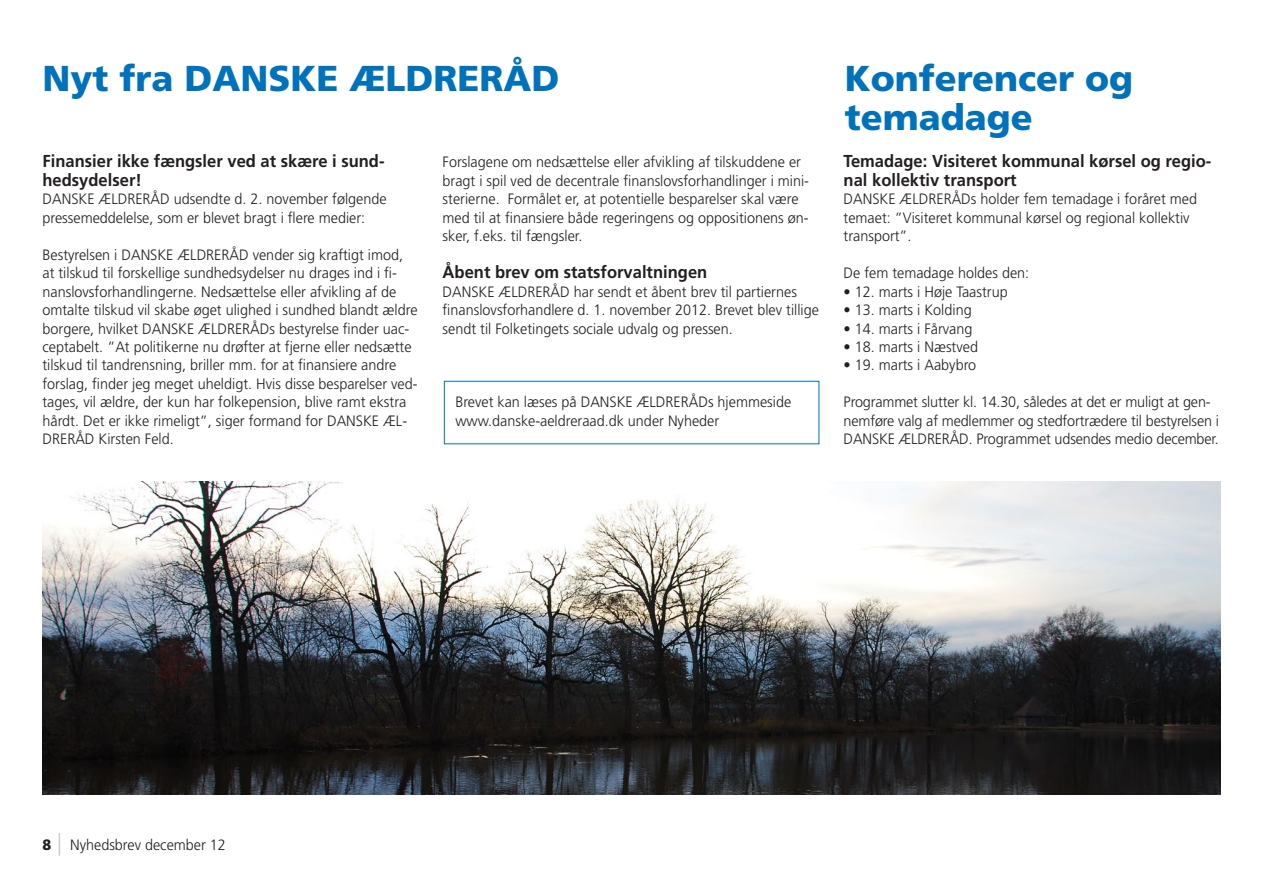
<style>
.page{position:relative;width:1263px;height:893px;background:#fff}
.page>*{position:absolute;margin:0;border:0;box-sizing:border-box;transform-origin:0 0}
.t1{font:900 36px/39px "Frutiger LT Std";color:#0072bc}
.t2{font:700 17.25px/18.5px "Frutiger LT Std";color:#231f20;scale:.96 1}
.t3{font:300 15px/18.5px "Frutiger LT Std";color:#231f20;scale:.96 1}
.s1{font-weight:900}
.s2{font-stretch:condensed;font-size:22.5px;color:#bcbdc0}
</style>
<div class="page">
<div style="left:444px;top:381px;width:375px;height:63px;border:1px solid #0072bc"></div>
<img style="left:43px;top:481px;width:1177px;height:314px">
<h1 class="t1" style="left:43px;top:59px;width:519px">Nyt fra DANSKE ÆLDRERÅD</h1>
<h1 class="t1" style="left:845px;top:59px;width:290px">Konferencer og temadage</h1>
<p class="t2" style="left:844px;top:152px;width:384px">Temadage: Visiteret kommunal kørsel og regio&shy;nal kollektiv transport</p>
<p class="t3" style="left:844px;top:190px;width:370px">DANSKE ÆLDRERÅDs holder fem temadage i foråret med temaet: ”Visiteret kommunal kørsel og regional kollektiv transport”.</p>
<p class="t3" style="left:844px;top:264px;width:195px">De fem temadage holdes den:</p>
<p class="t3" style="left:844px;top:282px;width:172px">• 12. marts i Høje Taastrup</p>
<p class="t3" style="left:844px;top:301px;width:135px">• 13. marts i Kolding</p>
<p class="t3" style="left:844px;top:319px;width:136px">• 14. marts i Fårvang</p>
<p class="t3" style="left:844px;top:338px;width:142px">• 18. marts i Næstved</p>
<p class="t3" style="left:844px;top:356px;width:140px">• 19. marts i Aabybro</p>
<p class="t3" style="left:844px;top:393px;width:393px">Programmet slutter kl. 14.30, således at det er muligt at gen&shy;nemføre valg af medlemmer og stedfortrædere til bestyrelsen i<br>DANSKE ÆLDRERÅD. Programmet udsendes medio december.</p>
<p class="t2" style="left:43px;top:152px;width:358px">Finansier ikke fængsler ved at skære i sund&shy;hedsydelser!</p>
<p class="t3" style="left:43px;top:190px;width:360px">DANSKE ÆLDRERÅD udsendte d. 2. november følgende pressemeddelelse, som er blevet bragt i flere medier:</p>
<p class="t3" style="left:43px;top:245px;width:392px">Bestyrelsen i DANSKE ÆLDRERÅD vender sig kraftigt imod, at tilskud til forskellige sundhedsydelser nu drages ind i fi&shy;nanslovsforhandlingerne. Nedsættelse eller afvikling af de omtalte tilskud vil skabe øget ulighed i sundhed blandt ældre borgere, hvilket DANSKE ÆLDRERÅDs bestyrelse finder uac&shy;ceptabelt. ”At politikerne nu drøfter at fjerne eller nedsætte tilskud til tandrensning, briller mm. for at finansiere andre forslag, finder jeg meget uheldigt. Hvis disse besparelser ved&shy;tages, vil ældre, der kun har folkepension, blive ramt ekstra hårdt. Det er ikke rimeligt”, siger formand for DANSKE ÆL-DRERÅD Kirsten Feld.</p>
<p class="t3" style="left:443px;top:153px;width:383px">Forslagene om nedsættelse eller afvikling af tilskuddene er bragt i spil ved de decentrale finanslovsforhandlinger i mini&shy;sterierne. Formålet er, at potentielle besparelser skal være med til at finansiere både regeringens og oppositionens øn&shy;sker, f.eks. til fængsler.</p>
<p class="t2" style="left:443px;top:263px;width:277px">Åbent brev om statsforvaltningen</p>
<p class="t3" style="left:443px;top:282px;width:394px">DANSKE ÆLDRERÅD har sendt et åbent brev til partiernes finanslovsforhandlere d. 1. november 2012. Brevet blev tillige sendt til Folketingets sociale udvalg og pressen.</p>
<p class="t3" style="left:455px;top:393px;width:351px">Brevet kan læses på DANSKE ÆLDRERÅDs hjemmeside www.danske-aeldreraad.dk under Nyheder</p>
<p class="t3" style="left:43px;top:836px;width:193px"><span class="s1">8</span> <span class="s2">|</span> Nyhedsbrev december 12</p>
</div>
